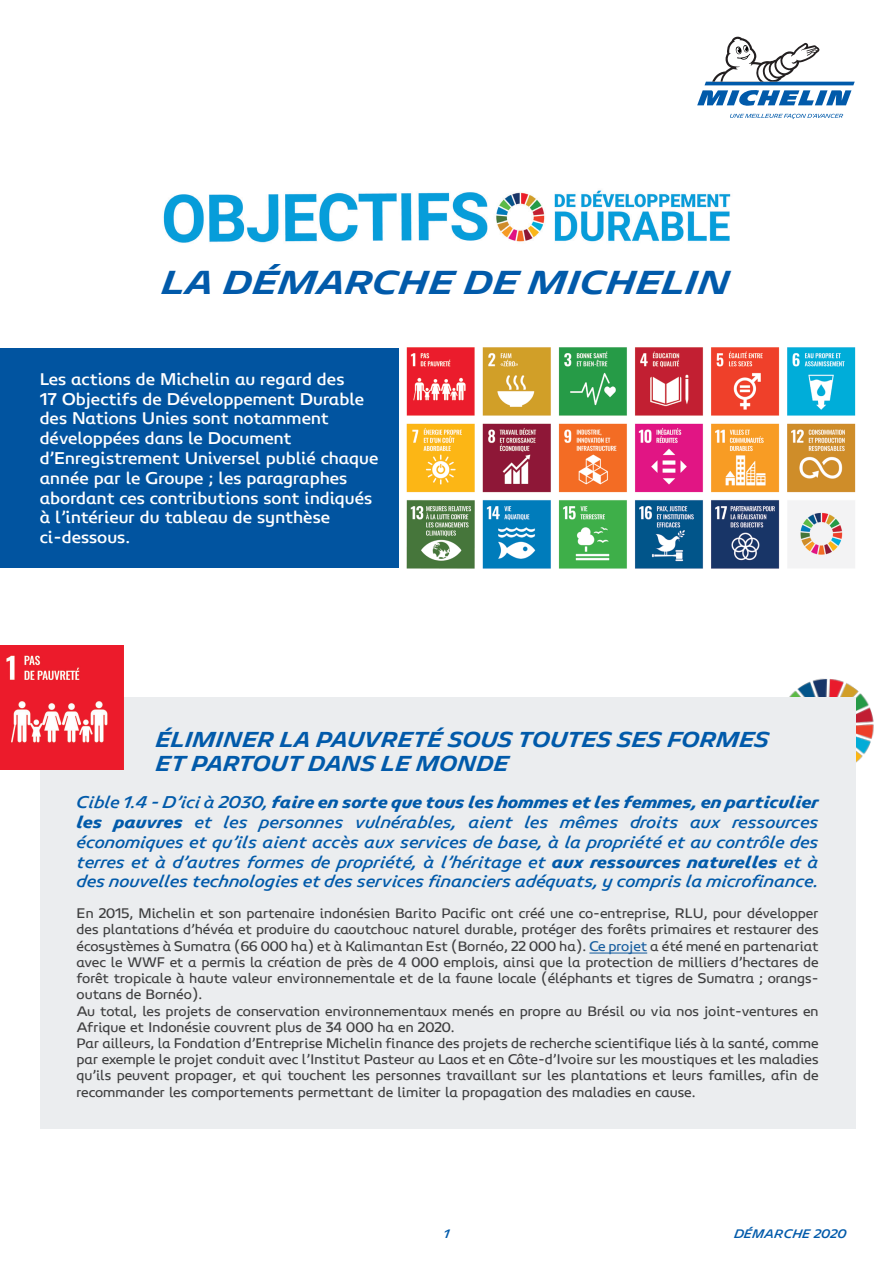
<style>
.page{position:relative;width:893px;height:1263px;background:#fff}
.page>*{position:absolute;margin:0;border:0;box-sizing:border-box;transform-origin:0 0}
.t1{font:600 32.25px "Michelin Unit Titling";color:#015aaa}
.t2{font:600 21px/24px "Michelin Unit Titling";color:#015aaa;scale:.9 1}
.t3{font:italic 500 16.5px/19.8px "Michelin Unit Text";color:#015aaa;text-align:justify}
.t4{font:500 16.5px/19.8px "Michelin Unit Text";color:#fff}
.t5{font:13.5px/16.2px "Michelin Unit Text";color:#3e3e3f}
.t6{font:italic 500 12px "Michelin Unit Text";color:#015aaa}
.s1{font-weight:700}
.s2{color:#175d9e}
</style>
<div class="page">
<img style="left:163px;top:190px;width:568px;height:53px">
<div style="left:0;top:348px;width:398px;height:220px;background:#0154a0"></div>
<img style="left:789px;top:678px;width:85px;height:97px">
<div style="left:40px;top:697px;width:815px;height:432px;background:#ebedef"></div>
<svg style="left:730px;top:114px;width:113px;height:5px"></svg>
<svg style="left:697px;top:37px;width:158px;height:69px"></svg>
<img style="left:0;top:646px;width:123px;height:123px">
<hr style="left:589px;top:952px;width:58px;height:1px;background:#175d9e">
<img style="left:406px;top:347px;width:450px;height:222px">
<h1 class="t1" style="left:162px;top:263px;width:570px">LA DÉMARCHE DE MICHELIN</h1>
<p class="t4" style="left:40px;top:369px;width:340px">Les actions de Michelin au regard des<br>17 Objectifs de Développement Durable des Nations Unies sont notamment développées dans le Document d’Enregistrement Universel publié chaque année par le Groupe ; les paragraphes abordant ces contributions sont indiqués à l’intérieur du tableau de synthèse ci-dessous.</p>
<h2 class="t2" style="left:156px;top:727px;width:683px">ÉLIMINER LA PAUVRETÉ SOUS TOUTES SES FORMES<br>ET PARTOUT DANS LE MONDE</h2>
<p class="t3" style="left:77px;top:792px;width:744px">Cible 1.4 - D’ici à 2030, <span class="s1">faire en sorte que tous les hommes et les femmes, en particulier les pauvres</span> et les personnes vulnérables, aient les mêmes droits aux ressources économiques et qu’ils aient accès aux services de base, à la propriété et au contrôle des terres et à d’autres formes de propriété, à l’héritage et <span class="s1">aux ressources naturelles</span> et à des nouvelles technologies et des services financiers adéquats, y compris la microfinance.</p>
<p class="t5" style="left:77px;top:905px;width:743px">En 2015, Michelin et son partenaire indonésien Barito Pacific ont créé une co-entreprise, RLU, pour développer des plantations d’hévéa et produire du caoutchouc naturel durable, protéger des forêts primaires et restaurer des écosystèmes à Sumatra (66 000 ha) et à Kalimantan Est (Bornéo, 22 000 ha). <span class="s2">Ce projet</span> a été mené en partenariat avec le WWF et a permis la création de près de 4 000 emplois, ainsi que la protection de milliers d’hectares de forêt tropicale à haute valeur environnementale et de la faune locale (éléphants et tigres de Sumatra ; orangs&shy;outans de Bornéo).<br>Au total, les projets de conservation environnementaux menés en propre au Brésil ou via nos joint-ventures en Afrique et Indonésie couvrent plus de 34 000 ha en 2020.<br>Par ailleurs, la Fondation d’Entreprise Michelin finance des projets de recherche scientifique liés à la santé, comme par exemple le projet conduit avec l’Institut Pasteur au Laos et en Côte-d’Ivoire sur les moustiques et les maladies qu’ils peuvent propager, et qui touchent les personnes travaillant sur les plantations et leurs familles, afin de recommander les comportements permettant de limiter la propagation des maladies en cause.</p>
<p class="t6" style="left:444px;top:1226px;width:7px">1</p>
<p class="t6" style="left:734px;top:1226px;width:114px">DÉMARCHE 2020</p>
</div>
